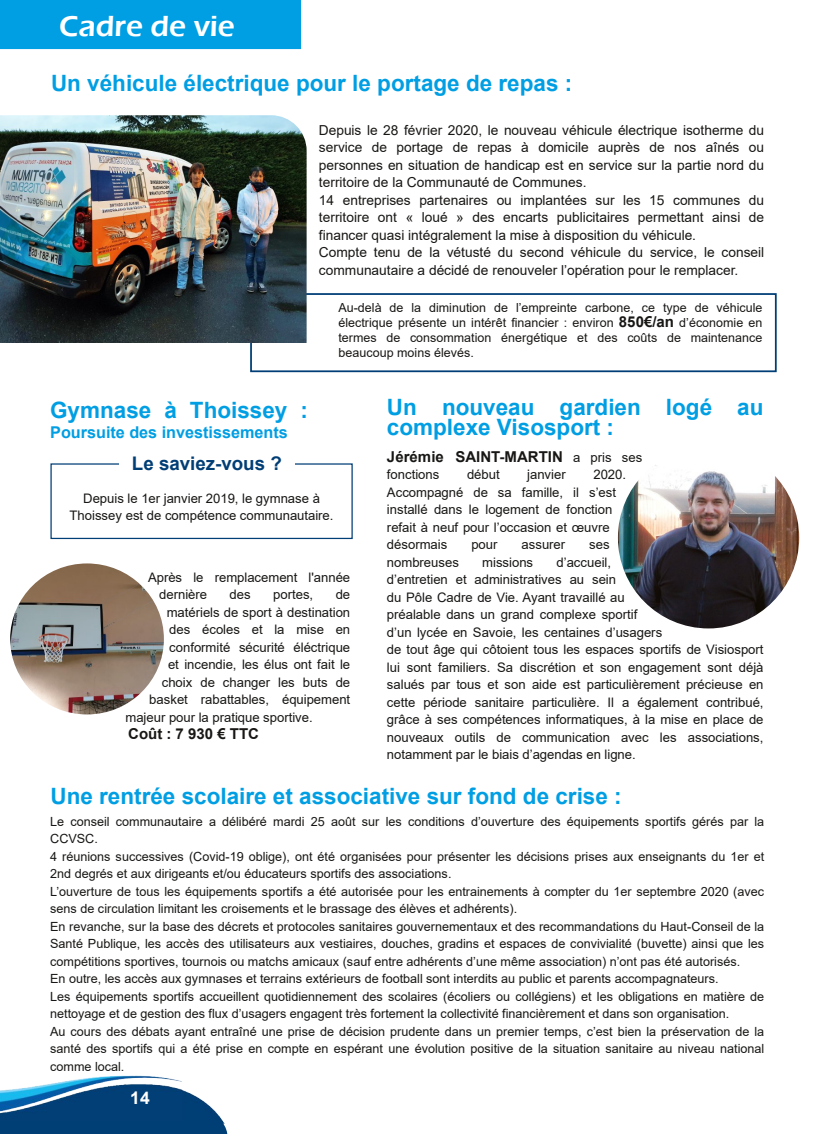
<style>
.page{position:relative;width:815px;height:1134px;background:#fff}
.page>*{position:absolute;margin:0;border:0;box-sizing:border-box;transform-origin:0 0}
.t1{font:600 30px "Eras ITC";color:#fff}
.t2{font:700 22.5px/20px "Arial";color:#009ee3}
.t3{font:700 18.75px "Arial";letter-spacing:-.005em;color:#003e76}
.t4{font:700 17.5px "Arial";color:#fff}
.t5{font:700 16.25px "Arial";color:#009ee3}
.t6{font:700 15px "Arial";color:#181715}
.t7{font:13.75px/17.5px "Arial";color:#181715}
.t8{font:13.12px/17.5px "Arial";letter-spacing:-.005em;color:#181715}
.t9{font:12.62px/17.5px "Arial";color:#181715}
.t10{font:12.5px/15px "Arial";letter-spacing:.005em;color:#181715;text-align:justify}
.s1{font-weight:700;font-size:15px}
.s2{font-weight:400;font-size:13.12px}
</style>
<div class="page">
<div style="left:250px;top:293px;width:527px;height:79px;border:2px solid #003e76"></div>
<img style="left:0;top:1075px;width:219px;height:46px">
<div style="left:0;top:1121px;width:210px;height:13px;background:#003e76"></div>
<svg style="left:191px;top:1115px;width:37px;height:19px"></svg>
<div style="left:0;top:0;width:301px;height:49px;background:#009ee3"></div>
<img style="left:0;top:115px;width:307px;height:228px">
<img style="left:10px;top:563px;width:154px;height:151px;border-radius:50%">
<img style="left:618px;top:447px;width:181px;height:181px;border-radius:50%">
<div style="left:50px;top:463px;width:303px;height:76px;border:1px solid #003e76"></div>
<div style="left:119px;top:457px;width:176px;height:23px;background:#fff"></div>
<h1 class="t1" style="left:59px;top:9px;width:177px">Cadre de vie</h1>
<h2 class="t2" style="left:51px;top:73px;width:523px">Un véhicule électrique pour le portage de repas :</h2>
<p class="t7" style="left:319px;top:121px;width:447px">Depuis le 28 février 2020, le nouveau véhicule électrique isotherme du service de portage de repas à domicile auprès de nos aînés ou personnes en situation de handicap est en service sur la partie nord du territoire de la Communauté de Communes.<br>14 entreprises partenaires ou implantées sur les 15 communes du territoire ont « loué » des encarts publicitaires permettant ainsi de financer quasi intégralement la mise à disposition du véhicule.<br>Compte tenu de la vétusté du second véhicule du service, le conseil communautaire a décidé de renouveler l’opération pour le remplacer.</p>
<p class="t10" style="left:338px;top:300px;width:426px">Au-delà de la diminution de l’empreinte carbone, ce type de véhicule électrique présente un intérêt financier : environ <span class="s1">850€/an</span> d’économie en termes de consommation énergétique et des coûts de maintenance beaucoup moins élevés.</p>
<h2 class="t2" style="left:50px;top:400px;width:259px">Gymnase à Thoissey :</h2>
<p class="t5" style="left:50px;top:423px;width:239px">Poursuite des investissements</p>
<h2 class="t2" style="left:387px;top:397px;width:378px">Un nouveau gardien logé au complexe Visosport :</h2>
<h3 class="t3" style="left:132px;top:453px;width:151px">Le saviez-vous ?</h3>
<p class="t8" style="left:70px;top:489px;width:265px;text-align:center">Depuis le 1er janvier 2019, le gymnase à<br>Thoissey est de compétence communautaire.</p>
<p class="t8" style="left:159px;top:568px;width:192px;text-indent:-11px">Après le remplacement l'année dernière</p>
<p class="t8" style="left:230px;top:586px;width:23px">des</p>
<p class="t8" style="left:273px;top:586px;width:42px">portes,</p>
<p class="t8" style="left:336px;top:586px;width:16px">de</p>
<p class="t8" style="left:167px;top:603px;width:185px">matériels de sport à destination</p>
<p class="t8" style="left:169px;top:621px;width:182px">des écoles et la mise en</p>
<p class="t8" style="left:169px;top:638px;width:182px">conformité sécurité éléctrique</p>
<p class="t8" style="left:168px;top:656px;width:184px">et incendie, les élus ont fait le</p>
<p class="t8" style="left:162px;top:673px;width:190px">choix de changer les buts de</p>
<p class="t8" style="left:149px;top:691px;width:202px">basket rabattables, équipement</p>
<p class="t8" style="left:126px;top:708px;width:189px">majeur pour la pratique sportive.</p>
<p class="t6" style="left:128px;top:726px;width:132px">Coût : 7 930 € TTC</p>
<p class="t6" style="left:387px;top:448px;width:257px">Jérémie SAINT-MARTIN <span class="s2">a pris ses</span></p>
<p class="t8" style="left:387px;top:466px;width:54px">fonctions</p>
<p class="t8" style="left:467px;top:466px;width:34px">début</p>
<p class="t8" style="left:527px;top:466px;width:40px">janvier</p>
<p class="t8" style="left:387px;top:466px;width:241px;text-indent:206px">2020.<br>Accompagné de sa famille, il s’est installé dans le logement de fonction refait à neuf pour l’occasion et œuvre désormais</p>
<p class="t8" style="left:471px;top:536px;width:28px">pour</p>
<p class="t8" style="left:522px;top:536px;width:45px">assurer</p>
<p class="t8" style="left:589px;top:536px;width:22px">ses</p>
<p class="t8" style="left:387px;top:554px;width:378px;text-indent:170px">d’accueil,<br>d’entretien et administratives au sein<br>du Pôle Cadre de Vie. Ayant travaillé au<br>préalable dans un grand complexe sportif<br>d’un lycée en Savoie, les centaines d’usagers<br>de tout âge qui côtoient tous les espaces sportifs de Visiosport lui sont familiers. Sa discrétion et son engagement sont déjà salués par tous et son aide est particulièrement précieuse en cette période sanitaire particulière. Il a également contribué, grâce à ses compétences informatiques, à la mise en place de nouveaux outils de communication avec les associations, notamment par le biais d’agendas en ligne.</p>
<p class="t8" style="left:387px;top:554px;width:73px">nombreuses</p>
<p class="t8" style="left:482px;top:554px;width:52px">missions</p>
<h2 class="t2" style="left:50px;top:786px;width:573px">Une rentrée scolaire et associative sur fond de crise :</h2>
<p class="t9" style="left:50px;top:813px;width:716px">Le conseil communautaire a délibéré mardi 25 août sur les conditions d’ouverture des équipements sportifs gérés par la CCVSC.<br>4 réunions successives (Covid-19 oblige), ont été organisées pour présenter les décisions prises aux enseignants du 1er et 2nd degrés et aux dirigeants et/ou éducateurs sportifs des associations.<br>L’ouverture de tous les équipements sportifs a été autorisée pour les entrainements à compter du 1er septembre 2020 (avec sens de circulation limitant les croisements et le brassage des élèves et adhérents).<br>En revanche, sur la base des décrets et protocoles sanitaires gouvernementaux et des recommandations du Haut-Conseil de la Santé Publique, les accès des utilisateurs aux vestiaires, douches, gradins et espaces de convivialité (buvette) ainsi que les compétitions sportives, tournois ou matchs amicaux (sauf entre adhérents d’une même association) n’ont pas été autorisés.<br>En outre, les accès aux gymnases et terrains extérieurs de football sont interdits au public et parents accompagnateurs.<br>Les équipements sportifs accueillent quotidiennement des scolaires (écoliers ou collégiens) et les obligations en matière de nettoyage et de gestion des flux d’usagers engagent très fortement la collectivité financièrement et dans son organisation.<br>Au cours des débats ayant entraîné une prise de décision prudente dans un premier temps, c’est bien la préservation de la santé des sportifs qui a été prise en compte en espérant une évolution positive de la situation sanitaire au niveau national comme local.</p>
<h3 class="t4" style="left:130px;top:1088px;width:21px">14</h3>
</div>
